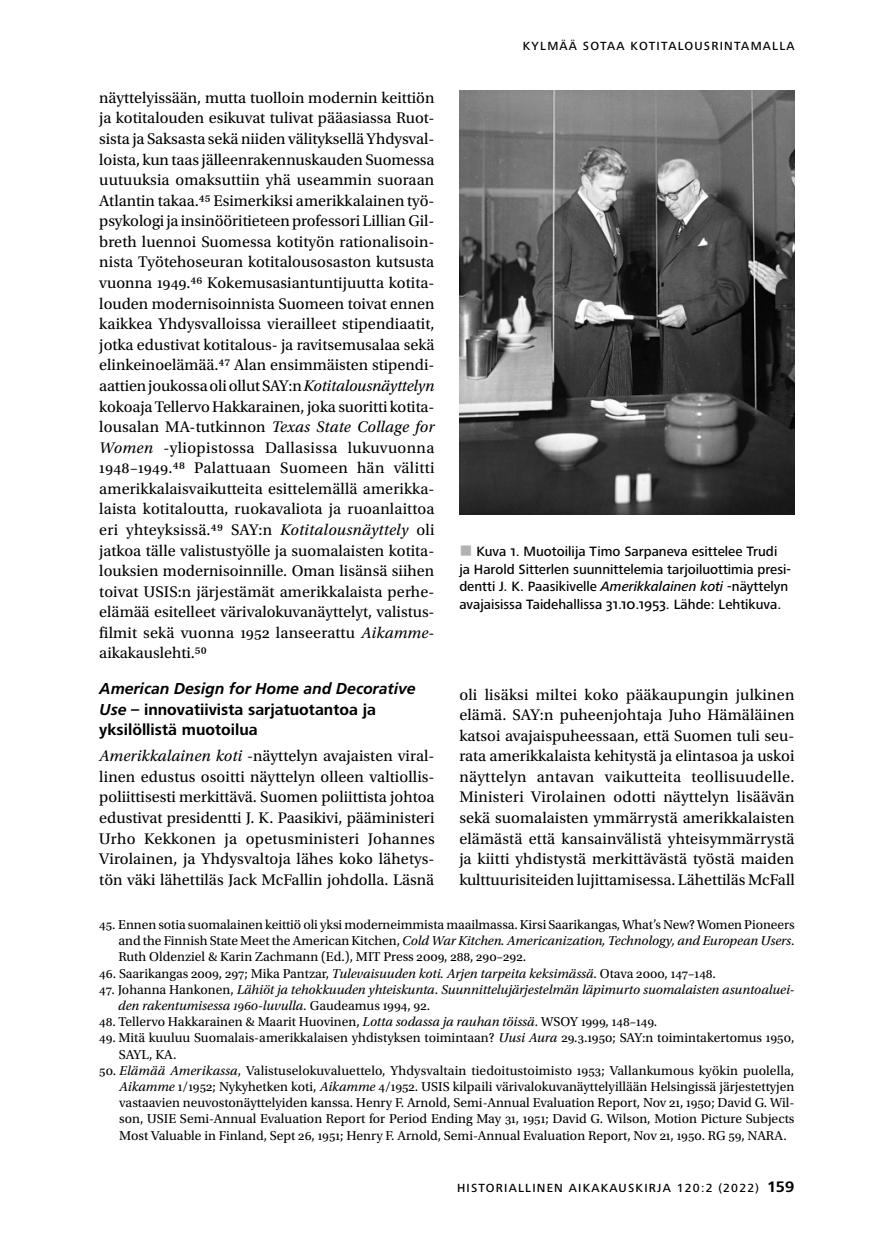
<style>
.page{position:relative;width:874px;height:1241px;background:#fff}
.page>*{position:absolute;margin:0;border:0;box-sizing:border-box;transform-origin:0 0}
.t1{font:16.1px/20.5px "Utopia Std";color:#000;text-align:justify}
.t2{font:700 16.1px/20.5px "Frutiger Next Pro";color:#000}
.t3{font:italic 700 15.75px "Frutiger LT Std";color:#000}
.t4{font:500 14px/17.8px "Frutiger Next Pro";color:#000}
.t5{font:13.65px/16.3px "Utopia Std";color:#000;text-align:justify}
.t6{font:italic 13.65px/16.3px "Utopia Std";color:#000}
.t7{font:500 12.25px "Frutiger Next Pro";letter-spacing:.1em;color:#000}
.s1{font-size:16.62px}
.s2{font-style:italic}
.s3{font-family:"Frutiger LT Std";font-style:italic;font-size:15.75px}
.s4{font-style:normal}
.s5{color:#b3b2b2}
.s6{font-weight:700;font-size:15.75px}
</style>
<div class="page">
<img style="left:459px;top:90px;width:335px;height:424px">
<p class="t7" style="left:522px;top:39px;width:273px">KYLMÄÄ SOTAA KOTITALOUSRINTAMALLA</p>
<p class="t1" style="left:99px;top:88px;width:336px">näyttelyissään, mutta tuolloin modernin keittiön ja kotitalouden esikuvat tulivat pääasiassa Ruot&shy;sista ja Saksasta sekä niiden välityksellä Yhdysval&shy;loista, kun taas jälleenrakennuskauden Suomessa uutuuksia omaksuttiin yhä useammin suoraan Atlantin takaa.<span class="s1">45</span> Esimerkiksi amerikkalainen työ&shy;psykologi ja insinööritieteen professori Lillian Gil&shy;breth luennoi Suomessa kotityön rationalisoin&shy;nista Työtehoseuran kotitalousosaston kutsusta vuonna 1949.<span class="s1">46</span> Kokemusasiantuntijuutta kotita&shy;louden modernisoinnista Suomeen toivat ennen kaikkea Yhdysvalloissa vierailleet stipendiaatit, jotka edustivat kotitalous- ja ravitsemusalaa sekä elinkeinoelämää.<span class="s1">47</span> Alan ensimmäisten stipendi&shy;aattien joukossa oli ollut SAY:n <span class="s2">Kotitalousnäyttelyn </span>kokoajaTellervo Hakkarainen, joka suoritti kotita&shy;lousalan MA-tutkinnon <span class="s2">Texas State Collage for Women</span> -yliopistossa Dallasissa lukuvuonna 1948–1949.<span class="s1">48</span> Palattuaan Suomeen hän välitti amerikkalaisvaikutteita esittelemällä amerikka&shy;laista kotitaloutta, ruokavaliota ja ruoanlaittoa eri yhteyksissä.<span class="s1">49</span> SAY:n <span class="s2">Kotitalousnäyttely</span> oli jatkoa tälle valistustyölle ja suomalaisten kotita&shy;louksien modernisoinnille. Oman lisänsä siihen toivat USIS:n järjestämät amerikkalaista perhe&shy;elämää esitelleet värivalokuvanäyttelyt, valistus&shy;filmit sekä vuonna 1952 lanseerattu <span class="s2">Aikamme&shy;</span>aikakauslehti.<span class="s1">50</span></p>
<p class="t3" style="left:99px;top:679px;width:317px">American Design for Home and Decorative</p>
<p class="t2" style="left:99px;top:699px;width:278px"><span class="s3">Use</span> – innovatiivista sarjatuotantoa ja yksilöllistä muotoilua</p>
<p class="t1" style="left:99px;top:746px;width:336px"><span class="s2">Amerikkalainen koti</span> -näyttelyn avajaisten viral&shy;linen edustus osoitti näyttelyn olleen valtiollis&shy;poliittisesti merkittävä. Suomen poliittista johtoa edustivat presidentti J. K. Paasikivi, pääministeri Urho Kekkonen ja opetusministeri Johannes Virolainen, ja Yhdysvaltoja lähes koko lähetys&shy;tön väki lähettiläs Jack McFallin johdolla. Läsnä</p>
<p class="t5" style="left:118px;top:916px;width:677px;text-indent:-19px">45. Ennen sotia suomalainen keittiö oli yksi moderneimmista maailmassa. Kirsi Saarikangas, What’s New? Women Pioneers and the Finnish State Meet the American Kitchen, <span class="s2">Cold War Kitchen. Americanization, Technology, and European Users</span>.<br>Ruth Oldenziel &amp; Karin Zachmann (Ed.), MIT Press 2009, 288, 290–292.</p>
<p class="t5" style="left:99px;top:965px;width:617px">46. Saarikangas 2009, 297; Mika Pantzar, <span class="s2">Tulevaisuuden koti. Arjen tarpeita keksimässä</span>. Otava 2000, 147–148.</p>
<p class="t6" style="left:118px;top:981px;width:677px;text-indent:-19px"><span class="s4">47. Johanna Hankonen,</span> Lähiöt ja tehokkuuden yhteiskunta<span class="s4">.</span> Suunnittelujärjestelmän läpimurto suomalaisten asuntoaluei&shy;den rakentumisessa 1960-luvulla. <span class="s4">Gaudeamus 1994, 92.</span></p>
<p class="t5" style="left:99px;top:1013px;width:559px">48. Tellervo Hakkarainen &amp; Maarit Huovinen, <span class="s2">Lotta sodassa ja rauhan töissä.</span> WSOY 1999, 148–149.</p>
<p class="t5" style="left:119px;top:1029px;width:676px;text-indent:-19px">49. Mitä kuuluu Suomalais-amerikkalaisen yhdistyksen toimintaan? <span class="s2">Uusi Aura</span> 29.3.1950; SAY:n toimintakertomus 1950,<br>SAYL, KA.</p>
<p class="t5" style="left:119px;top:1062px;width:676px;text-indent:-20px">50. <span class="s2">Elämää Amerikassa</span>, Valistuselokuvaluettelo, Yhdysvaltain tiedoitustoimisto 1953; Vallankumous kyökin puolella, <span class="s2">Aikamme</span> 1/1952; Nykyhetken koti, <span class="s2">Aikamme</span> 4/1952. USIS kilpaili värivalokuvanäyttelyillään Helsingissä järjestettyjen vastaavien neuvostonäyttelyiden kanssa. Henry F. Arnold, Semi-Annual Evaluation Report, Nov 21, 1950; David G. Wil&shy;son, USIE Semi-Annual Evaluation Report for Period Ending May 31, 1951; David G. Wilson, Motion Picture Subjects Most Valuable in Finland, Sept 26, 1951; Henry F. Arnold, Semi-Annual Evaluation Report, Nov 21, 1950. RG 59, NARA.</p>
<p class="t4" style="left:459px;top:542px;width:333px"><span class="s5">■</span> Kuva 1. Muotoilija Timo Sarpaneva esittelee Trudi ja Harold Sitterlen suunnittelemia tarjoiluottimia presi&shy;dentti J. K. Paasikivelle <span class="s2">Amerikkalainen koti</span> -näyttelyn avajaisissa Taidehallissa 31.10.1953. Lähde: Lehtikuva.</p>
<p class="t1" style="left:459px;top:684px;width:336px">oli lisäksi miltei koko pääkaupungin julkinen elämä. SAY:n puheenjohtaja Juho Hämäläinen katsoi avajaispuheessaan, että Suomen tuli seu&shy;rata amerikkalaista kehitystä ja elintasoa ja uskoi näyttelyn antavan vaikutteita teollisuudelle.<br>Ministeri Virolainen odotti näyttelyn lisäävän sekä suomalaisten ymmärrystä amerikkalaisten elämästä että kansainvälistä yhteisymmärrystä ja kiitti yhdistystä merkittävästä työstä maiden kulttuurisiteiden lujittamisessa. Lähettiläs McFall</p>
<p class="t7" style="left:457px;top:1180px;width:339px">HISTORIALLINEN AIKAKAUSKIRJA 120:2 (2022) <span class="s6">159</span></p>
</div>
